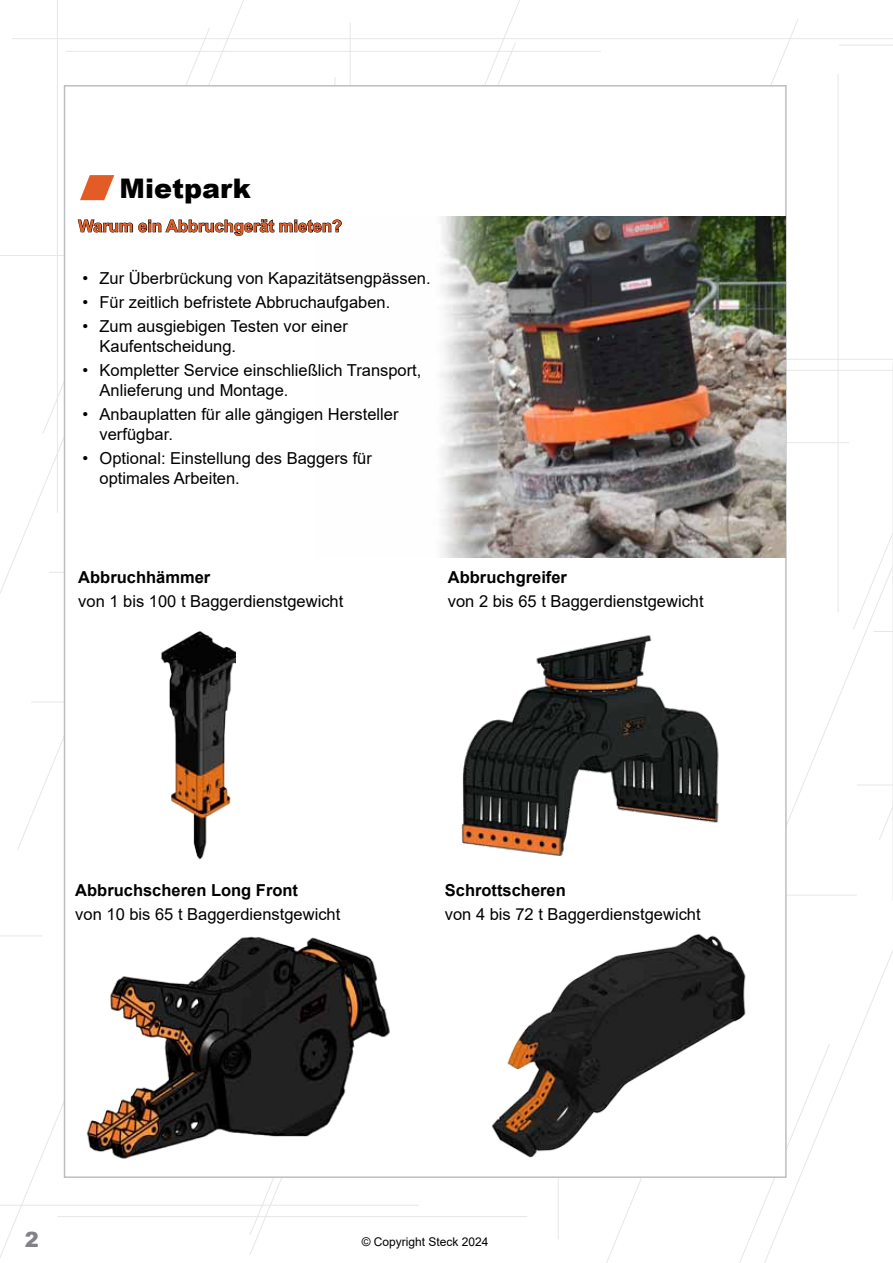
<style>
.page{position:relative;width:893px;height:1263px;background:#fff}
.page>*{position:absolute;margin:0;border:0;box-sizing:border-box;transform-origin:0 0}
.t1{font:900 27px "Arial";color:#000}
.t2{font:900 21px "Arial";color:#808285}
.t3{font:16.5px/19.8px "Arial";color:#000}
.t4{font:700 16.5px "Arial";color:#000}
.t5{font:700 16.5px "Arial";color:#e35c26}
.t6{font:12px "Arial";color:#000}
</style>
<div class="page">
<svg style="left:43px;top:28px;width:168px;height:407px"></svg>
<svg style="left:739px;top:1044px;width:91px;height:219px"></svg>
<svg style="left:250px;top:1188px;width:28px;height:67px"></svg>
<svg style="left:484px;top:0;width:36px;height:85px"></svg>
<svg style="left:17px;top:631px;width:47px;height:220px"></svg>
<hr style="left:12px;top:38px;width:881px;height:1px;background:#e6e7e8">
<hr style="left:66px;top:51px;width:535px;height:1px;background:#e6e7e8">
<hr style="left:510px;top:359px;width:383px;height:1px;background:#e6e7e8">
<hr style="left:531px;top:370px;width:362px;height:1px;background:#e6e7e8">
<hr style="left:696px;top:895px;width:161px;height:1px;background:#e6e7e8">
<svg style="left:852px;top:44px;width:41px;height:796px"></svg>
<hr style="left:57px;top:1216px;width:470px;height:1px;background:#e6e7e8">
<hr style="left:0;top:1205px;width:419px;height:1px;background:#e6e7e8">
<hr style="left:49px;top:572px;width:470px;height:1px;background:#e6e7e8">
<hr style="left:0;top:935px;width:43px;height:1px;background:#e6e7e8">
<hr style="left:838px;top:74px;width:1px;height:538px;background:#e6e7e8">
<hr style="left:57px;top:0;width:1px;height:513px;background:#e6e7e8">
<hr style="left:558px;top:701px;width:1px;height:538px;background:#e6e7e8">
<hr style="left:0;top:255px;width:87px;height:1px;background:#e6e7e8">
<hr style="left:839px;top:45px;width:54px;height:1px;background:#e6e7e8">
<hr style="left:892px;top:362px;width:1px;height:539px;background:#e6e7e8">
<hr style="left:334px;top:77px;width:1px;height:538px;background:#e6e7e8">
<hr style="left:350px;top:23px;width:1px;height:538px;background:#e6e7e8">
<hr style="left:31px;top:702px;width:494px;height:1px;background:#e6e7e8">
<hr style="left:78px;top:442px;width:771px;height:1px;background:#e6e7e8">
<div style="left:64px;top:85px;width:723px;height:1093px;background:#fff;border:2px solid #bcbec0"></div>
<svg style="left:80px;top:175px;width:35px;height:26px"></svg>
<img style="left:440px;top:217px;width:345px;height:340px">
<svg style="left:77px;top:219px;width:265px;height:17px"></svg>
<img style="left:70px;top:936px;width:348px;height:252px">
<img style="left:462px;top:635px;width:257px;height:221px">
<img style="left:161px;top:631px;width:74px;height:229px">
<img style="left:491px;top:934px;width:255px;height:224px">
<h1 class="t1" style="left:120px;top:169px;width:133px">Mietpark</h1>
<p class="t5" style="left:78px;top:214px;width:265px">Warum ein Abbruchgerät mieten?</p>
<p class="t3" style="left:83px;top:268px;width:350px">• Zur Überbrückung von Kapazitätsengpässen.</p>
<p class="t3" style="left:83px;top:292px;width:309px">• Für zeitlich befristete Abbruchaufgaben.</p>
<p class="t3" style="left:100px;top:316px;width:250px;text-indent:-17px">• Zum ausgiebigen Testen vor einer<br>Kaufentscheidung.</p>
<p class="t3" style="left:100px;top:360px;width:323px;text-indent:-17px">• Kompletter Service einschließlich Transport,<br>Anlieferung und Montage.</p>
<p class="t3" style="left:100px;top:404px;width:300px;text-indent:-17px">• Anbauplatten für alle gängigen Hersteller verfügbar.</p>
<p class="t3" style="left:100px;top:448px;width:274px;text-indent:-17px">• Optional: Einstellung des Baggers für optimales Arbeiten.</p>
<p class="t4" style="left:78px;top:565px;width:134px">Abbruchhämmer</p>
<p class="t4" style="left:448px;top:565px;width:121px">Abbruchgreifer</p>
<p class="t3" style="left:78px;top:591px;width:267px">von 1 bis 100 t Baggerdienstgewicht</p>
<p class="t3" style="left:448px;top:591px;width:257px">von 2 bis 65 t Baggerdienstgewicht</p>
<p class="t4" style="left:75px;top:878px;width:224px">Abbruchscheren Long Front</p>
<p class="t4" style="left:445px;top:878px;width:123px">Schrottscheren</p>
<p class="t3" style="left:75px;top:904px;width:267px">von 10 bis 65 t Baggerdienstgewicht</p>
<p class="t3" style="left:445px;top:904px;width:257px">von 4 bis 72 t Baggerdienstgewicht</p>
<p class="t2" style="left:25px;top:1224px;width:16px">2</p>
<p class="t6" style="left:362px;top:1233px;width:128px">© Copyright Steck 2024</p>
</div>
